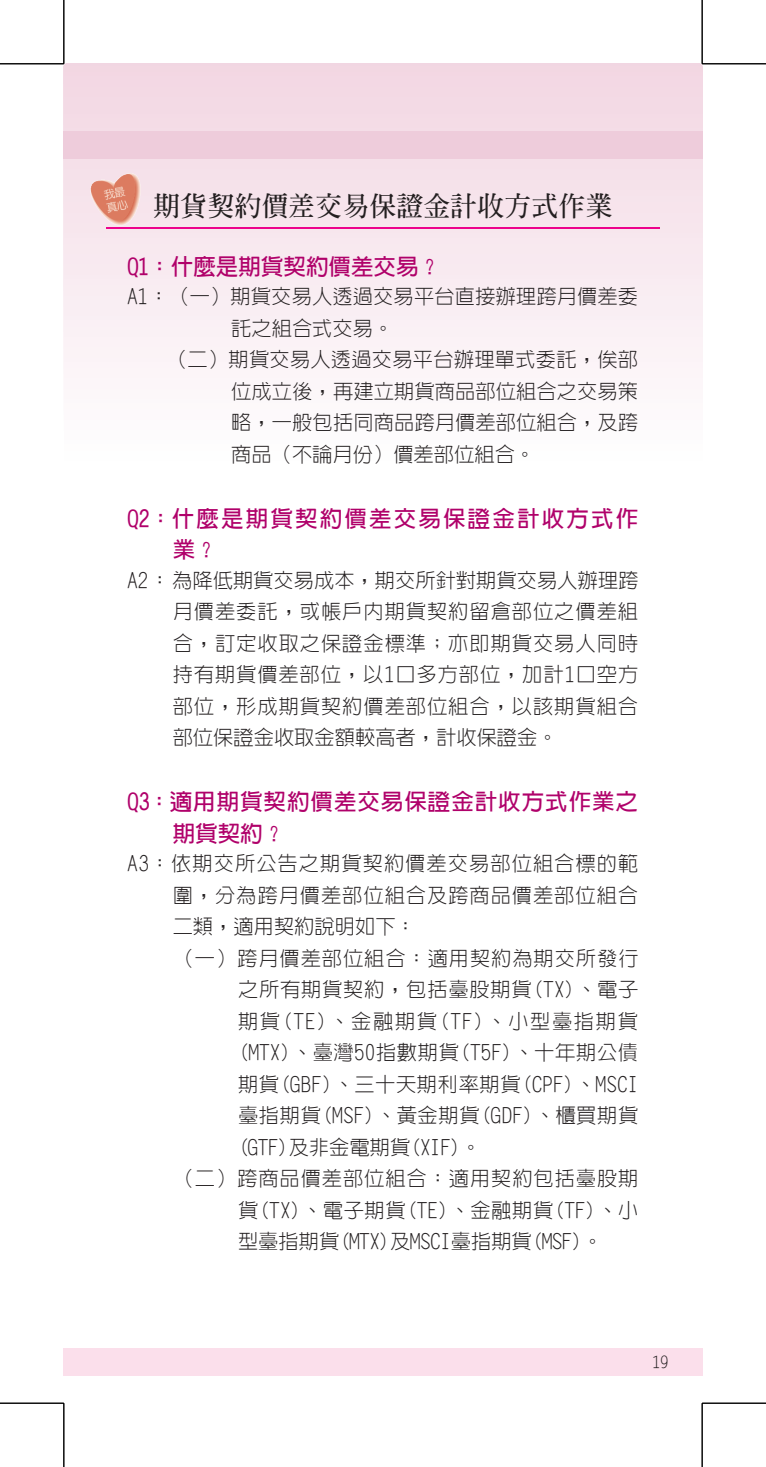
<style>
.page{position:relative;width:766px;height:1467px;background:#fff}
.page>*{position:absolute;margin:0;border:0;box-sizing:border-box;transform-origin:0 0}
.t1{font:700 27px "Inn Ming";color:#231f20}
.t2{font:700 22.5px/31.5px "New Gothic";letter-spacing:.04em;color:#b0016a}
.t3{font:700 22.5px/31.5px "New Gothic";letter-spacing:.095em;color:#b0016a}
.t4{font:700 22.5px "New Gothic";color:#b0016a}
.t5{font:300 20.25px/31.5px "New Gothic";letter-spacing:.03em;color:#231f20;text-align:justify}
.t6{font:300 20.25px "New Gothic";color:#231f20}
.t7{font:300 20.25px "New Gothic";letter-spacing:.005em;color:#231f20}
.t8{font:300 20.25px "New Gothic";letter-spacing:.05em;color:#231f20}
.t9{font:300 20.25px "New Gothic";letter-spacing:.01em;color:#231f20}
.t10{font:300 20.25px "New Gothic";letter-spacing:.085em;color:#231f20}
.t11{font:300 15.75px "New Gothic";color:#231f20}
</style>
<div class="page">
<svg style="left:65px;top:64px;width:637px;height:304px"></svg>
<svg style="left:64px;top:64px;width:1px;height:304px"></svg>
<div style="left:64px;top:1348px;width:638px;height:28px;background:#fbdfeb"></div>
<div style="left:64px;top:131px;width:638px;height:28px;background:#eeccdb"></div>
<hr style="left:106px;top:227px;width:553px;height:2px;background:#ed028c">
<img style="left:84px;top:167px;width:66px;height:67px">
<hr style="left:0;top:63px;width:64px;height:1px;background:#000">
<hr style="left:702px;top:63px;width:63px;height:1px;background:#000">
<hr style="left:0;top:1403px;width:64px;height:1px;background:#000">
<hr style="left:702px;top:1403px;width:63px;height:1px;background:#000">
<hr style="left:63px;top:0;width:1px;height:64px;background:#000">
<hr style="left:63px;top:1403px;width:1px;height:64px;background:#000">
<hr style="left:701px;top:0;width:1px;height:64px;background:#000">
<hr style="left:701px;top:1403px;width:1px;height:64px;background:#000">
<h1 class="t1" style="left:153px;top:193px;width:461px">期貨契約價差交易保證金計收方式作業</h1>
<p class="t4" style="left:128px;top:255px;width:315px">Q1：什麼是期貨契約價差交易？</p>
<p class="t7" style="left:128px;top:287px;width:512px">A1 ：（一）期貨交易人透過交易平台直接辦理跨月價差委</p>
<p class="t6" style="left:231px;top:318px;width:164px">託之組合式交易。</p>
<p class="t9" style="left:167px;top:350px;width:472px">（二）期貨交易人透過交易平台辦理單式委託，俟部</p>
<p class="t7" style="left:231px;top:381px;width:408px">位成立後，再建立期貨商品部位組合之交易策</p>
<p class="t7" style="left:231px;top:413px;width:408px">略，一般包括同商品跨月價差部位組合，及跨</p>
<p class="t6" style="left:231px;top:444px;width:305px">商品（不論月份）價差部位組合。</p>
<p class="t3" style="left:173px;top:503px;width:467px;text-indent:-45px">Q2：什麼是期貨契約價差交易保證金計收方式作業？</p>
<p class="t5" style="left:173px;top:565px;width:467px;text-indent:-45px">A2 ：為降低期貨交易成本，期交所針對期貨交易人辦理跨月價差委託，或帳戶內期貨契約留倉部位之價差組合，訂定收取之保證金標準；亦即期貨交易人同時持有期貨價差部位，以1口多方部位，加計1口空方部位，形成期貨契約價差部位組合，以該期貨組合部位保證金收取金額較高者，計收保證金。</p>
<p class="t2" style="left:173px;top:786px;width:467px;text-indent:-45px">Q3：適用期貨契約價差交易保證金計收方式作業之期貨契約？</p>
<p class="t8" style="left:128px;top:854px;width:512px">A3：依期交所公告之期貨契約價差交易部位組合標的範</p>
<p class="t5" style="left:173px;top:880px;width:467px">圍，分為跨月價差部位組合及跨商品價差部位組合</p>
<p class="t6" style="left:173px;top:917px;width:245px">二類，適用契約說明如下：</p>
<p class="t5" style="left:174px;top:943px;width:466px">（一）跨月價差部位組合：適用契約為期交所發行</p>
<p class="t5" style="left:238px;top:974px;width:402px">之所有期貨契約，包括臺股期貨(TX)、電子</p>
<p class="t10" style="left:238px;top:1011px;width:401px">期貨(TE)、金融期貨(TF)、小型臺指期貨</p>
<p class="t5" style="left:238px;top:1037px;width:401px">(MTX)、臺灣50指數期貨(T5F)、十年期公債</p>
<p class="t5" style="left:238px;top:1069px;width:401px">期貨(GBF)、三十天期利率期貨(CPF)、MSCI</p>
<p class="t5" style="left:238px;top:1100px;width:402px">臺指期貨(MSF)、黃金期貨(GDF)、櫃買期貨</p>
<p class="t6" style="left:238px;top:1137px;width:245px">(GTF)及非金電期貨(XIF)。</p>
<p class="t5" style="left:174px;top:1163px;width:466px">（二）跨商品價差部位組合：適用契約包括臺股期</p>
<p class="t5" style="left:238px;top:1195px;width:401px">貨(TX)、電子期貨(TE)、金融期貨(TF)、小</p>
<p class="t6" style="left:238px;top:1232px;width:366px">型臺指期貨(MTX)及MSCI臺指期貨(MSF)。</p>
<p class="t11" style="left:652px;top:1354px;width:17px">19</p>
</div>
